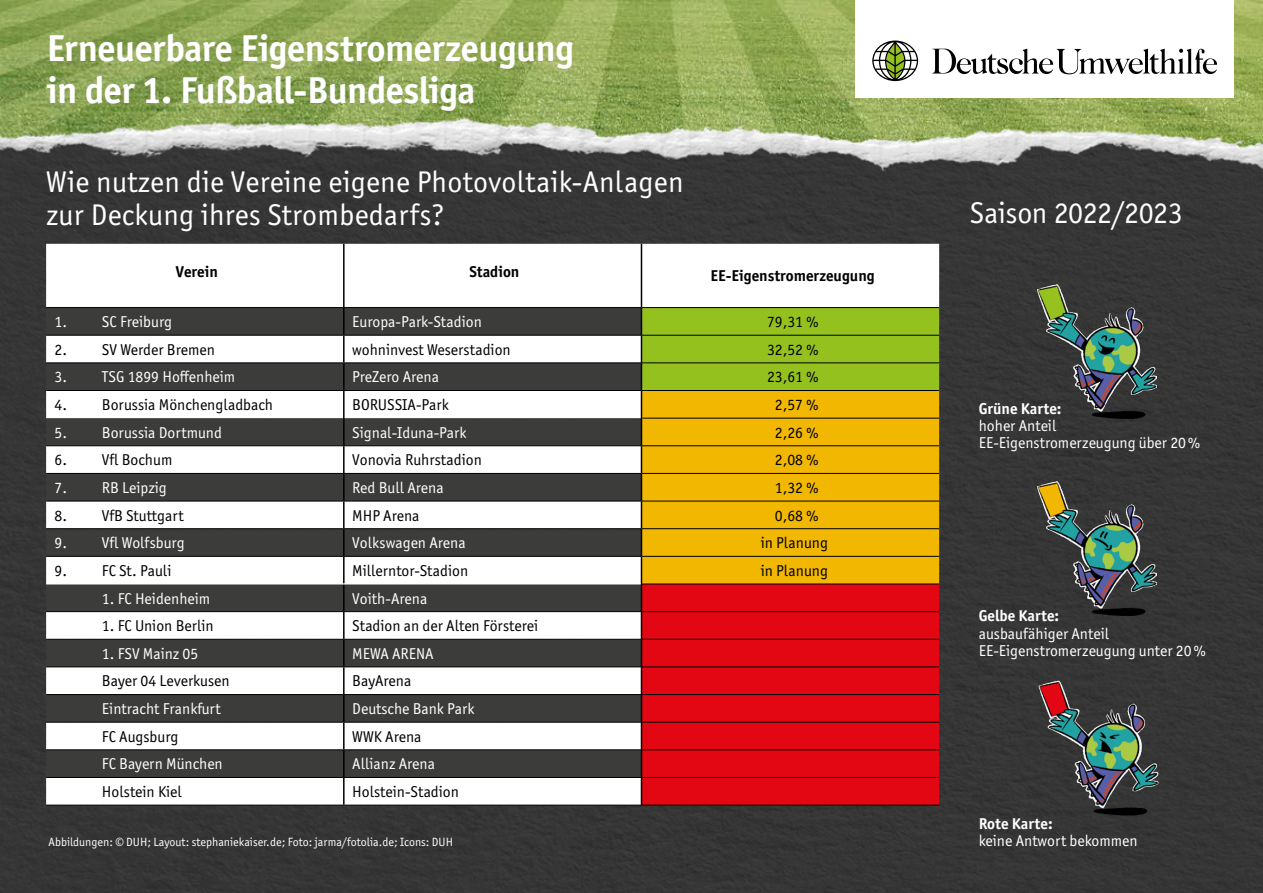
<style>
.page{position:relative;width:1263px;height:893px;background:#fff}
.page>*{position:absolute;margin:0;border:0;box-sizing:border-box;transform-origin:0 0}
.t1{font:700 37.5px/42px "Officina Sans ITC Pro";letter-spacing:-.015em;color:#fff}
.t2{font:30px/33px "Officina Sans ITC Pro";letter-spacing:.01em;color:#fff}
.t3{font:30px "Officina Sans ITC Pro";letter-spacing:-.015em;color:#fff}
.t4{font:15.75px/17.2px "Officina Sans ITC Pro";color:#fff}
.t5{font:15.75px "Officina Sans ITC Pro";color:#000}
.t6{font:700 15.75px "Officina Sans ITC Pro";color:#000}
.t7{font:700 15.75px "Officina Sans ITC Pro";color:#fff}
.t8{font:12px "Officina Sans ITC Pro";color:#fff}
</style>
<div class="page">
<img style="left:0;top:0;width:1263px;height:116px">
<img style="left:0;top:116px;width:1263px;height:777px">
<div style="left:855px;top:24px;width:379px;height:74px;background:#fff"></div>
<div style="left:855px;top:0;width:379px;height:35px;background:#fff"></div>
<svg style="left:932px;top:49px;width:285px;height:26px"></svg>
<svg style="left:872px;top:41px;width:46px;height:40px"></svg>
<img style="left:1038px;top:481px;width:119px;height:134px">
<img style="left:1038px;top:285px;width:119px;height:133px">
<img style="left:1038px;top:678px;width:125px;height:142px">
<svg style="left:46px;top:244px;width:893px;height:63px"></svg>
<div style="left:46px;top:308px;width:595px;height:27px;background:#3c3c3b"></div>
<svg style="left:46px;top:336px;width:595px;height:109px"></svg>
<svg style="left:46px;top:446px;width:595px;height:359px"></svg>
<hr style="left:343px;top:244px;width:2px;height:63px;background:#000">
<hr style="left:641px;top:244px;width:1px;height:63px;background:#000">
<hr style="left:343px;top:308px;width:2px;height:27px;background:#000">
<hr style="left:343px;top:336px;width:2px;height:26px;background:#000">
<hr style="left:343px;top:363px;width:2px;height:27px;background:#000">
<hr style="left:343px;top:391px;width:2px;height:27px;background:#000">
<hr style="left:343px;top:418px;width:2px;height:27px;background:#000">
<hr style="left:343px;top:446px;width:2px;height:27px;background:#000">
<hr style="left:343px;top:474px;width:2px;height:27px;background:#000">
<hr style="left:343px;top:501px;width:2px;height:27px;background:#000">
<hr style="left:343px;top:529px;width:2px;height:27px;background:#000">
<hr style="left:343px;top:557px;width:2px;height:27px;background:#000">
<hr style="left:343px;top:584px;width:2px;height:27px;background:#000">
<hr style="left:343px;top:612px;width:2px;height:27px;background:#000">
<hr style="left:343px;top:640px;width:2px;height:26px;background:#000">
<hr style="left:343px;top:667px;width:2px;height:27px;background:#000">
<hr style="left:343px;top:695px;width:2px;height:27px;background:#000">
<hr style="left:343px;top:723px;width:2px;height:26px;background:#000">
<hr style="left:343px;top:750px;width:2px;height:27px;background:#000">
<hr style="left:343px;top:778px;width:2px;height:27px;background:#000">
<svg style="left:641px;top:308px;width:298px;height:497px;background:#d8680d"></svg>
<hr style="left:46px;top:307px;width:298px;height:1px;background:#000">
<hr style="left:344px;top:307px;width:297px;height:1px;background:#000">
<hr style="left:641px;top:307px;width:298px;height:1px;background:#000">
<hr style="left:46px;top:335px;width:298px;height:1px;background:#000">
<hr style="left:344px;top:335px;width:297px;height:1px;background:#000">
<hr style="left:641px;top:335px;width:298px;height:1px;background:#000">
<hr style="left:46px;top:362px;width:298px;height:1px;background:#000">
<hr style="left:344px;top:362px;width:297px;height:1px;background:#000">
<hr style="left:641px;top:362px;width:298px;height:1px;background:#000">
<hr style="left:46px;top:390px;width:298px;height:1px;background:#000">
<hr style="left:344px;top:390px;width:297px;height:1px;background:#000">
<hr style="left:641px;top:390px;width:298px;height:1px;background:#000">
<hr style="left:642px;top:418px;width:297px;height:1px;background:#000">
<hr style="left:46px;top:445px;width:298px;height:1px;background:#000">
<hr style="left:344px;top:445px;width:297px;height:1px;background:#000">
<hr style="left:641px;top:445px;width:298px;height:1px;background:#000">
<hr style="left:46px;top:473px;width:298px;height:1px;background:#000">
<hr style="left:344px;top:473px;width:297px;height:1px;background:#000">
<hr style="left:641px;top:473px;width:298px;height:1px;background:#000">
<hr style="left:46px;top:501px;width:298px;height:1px;background:#000">
<hr style="left:344px;top:501px;width:297px;height:1px;background:#000">
<hr style="left:641px;top:501px;width:298px;height:1px;background:#000">
<hr style="left:46px;top:528px;width:298px;height:1px;background:#000">
<hr style="left:344px;top:528px;width:297px;height:1px;background:#000">
<hr style="left:641px;top:528px;width:298px;height:1px;background:#000">
<hr style="left:46px;top:556px;width:298px;height:1px;background:#000">
<hr style="left:344px;top:556px;width:297px;height:1px;background:#000">
<hr style="left:641px;top:556px;width:298px;height:1px;background:#000">
<hr style="left:642px;top:584px;width:297px;height:1px;background:#000">
<hr style="left:46px;top:611px;width:298px;height:1px;background:#000">
<hr style="left:344px;top:611px;width:297px;height:1px;background:#000">
<hr style="left:641px;top:611px;width:298px;height:1px;background:#000">
<hr style="left:46px;top:639px;width:298px;height:1px;background:#000">
<hr style="left:344px;top:639px;width:297px;height:1px;background:#000">
<hr style="left:641px;top:639px;width:298px;height:1px;background:#000">
<hr style="left:46px;top:666px;width:298px;height:1px;background:#000">
<hr style="left:344px;top:666px;width:297px;height:1px;background:#000">
<hr style="left:641px;top:666px;width:298px;height:1px;background:#000">
<hr style="left:46px;top:694px;width:298px;height:1px;background:#000">
<hr style="left:344px;top:694px;width:297px;height:1px;background:#000">
<hr style="left:641px;top:694px;width:298px;height:1px;background:#000">
<hr style="left:46px;top:722px;width:298px;height:1px;background:#000">
<hr style="left:344px;top:722px;width:297px;height:1px;background:#000">
<hr style="left:641px;top:722px;width:298px;height:1px;background:#000">
<hr style="left:46px;top:749px;width:298px;height:1px;background:#000">
<hr style="left:344px;top:749px;width:297px;height:1px;background:#000">
<hr style="left:641px;top:749px;width:298px;height:1px;background:#000">
<hr style="left:46px;top:777px;width:298px;height:1px;background:#000">
<hr style="left:344px;top:777px;width:297px;height:1px;background:#000">
<hr style="left:641px;top:777px;width:298px;height:1px;background:#000">
<hr style="left:46px;top:805px;width:298px;height:1px;background:#000">
<hr style="left:344px;top:805px;width:297px;height:1px;background:#000">
<hr style="left:641px;top:805px;width:298px;height:1px;background:#000">
<hr style="left:46px;top:584px;width:298px;height:1px;background:#fff">
<hr style="left:344px;top:584px;width:297px;height:1px;background:#fff">
<h1 class="t1" style="left:47px;top:27px;width:529px">Erneuerbare Eigenstromerzeugung in der 1. Fußball-Bundesliga</h1>
<h2 class="t2" style="left:46px;top:165px;width:639px">Wie nutzen die Vereine eigene Photovoltaik-Anlagen zur Deckung ihres Strombedarfs?</h2>
<p class="t6" style="left:176px;top:262px;width:43px">Verein</p>
<p class="t6" style="left:470px;top:262px;width:51px">Stadion</p>
<p class="t6" style="left:711px;top:266px;width:166px">EE-Eigenstromerzeugung</p>
<p class="t4" style="left:55px;top:313px;width:119px">1. SC Freiburg</p>
<p class="t4" style="left:352px;top:313px;width:131px">Europa-Park-Stadion</p>
<p class="t5" style="left:767px;top:312px;width:53px">79,31 %</p>
<p class="t5" style="left:55px;top:340px;width:162px">2. SV Werder Bremen</p>
<p class="t5" style="left:352px;top:340px;width:160px">wohninvest Weserstadion</p>
<p class="t5" style="left:767px;top:340px;width:53px">32,52 %</p>
<p class="t4" style="left:55px;top:368px;width:182px">3. TSG 1899 Hoffenheim</p>
<p class="t4" style="left:352px;top:368px;width:88px">PreZero Arena</p>
<p class="t5" style="left:767px;top:368px;width:53px">23,61 %</p>
<p class="t5" style="left:55px;top:395px;width:220px">4. Borussia Mönchengladbach</p>
<p class="t5" style="left:352px;top:395px;width:98px">BORUSSIA-Park</p>
<p class="t5" style="left:775px;top:395px;width:45px">2,57 %</p>
<p class="t4" style="left:55px;top:424px;width:169px">5. Borussia Dortmund</p>
<p class="t4" style="left:352px;top:424px;width:116px">Signal-Iduna-Park</p>
<p class="t5" style="left:775px;top:423px;width:45px">2,26 %</p>
<p class="t5" style="left:55px;top:451px;width:119px">6. Vfl Bochum</p>
<p class="t5" style="left:352px;top:451px;width:131px">Vonovia Ruhrstadion</p>
<p class="t5" style="left:775px;top:451px;width:45px">2,08 %</p>
<p class="t4" style="left:55px;top:479px;width:114px">7. RB Leipzig</p>
<p class="t4" style="left:352px;top:479px;width:93px">Red Bull Arena</p>
<p class="t5" style="left:775px;top:478px;width:45px">1,32 %</p>
<p class="t5" style="left:55px;top:506px;width:130px">8. VfB Stuttgart</p>
<p class="t5" style="left:352px;top:506px;width:69px">MHP Arena</p>
<p class="t5" style="left:775px;top:506px;width:45px">0,68 %</p>
<p class="t4" style="left:55px;top:534px;width:132px">9. Vfl Wolfsburg</p>
<p class="t4" style="left:352px;top:534px;width:115px">Volkswagen Arena</p>
<p class="t5" style="left:761px;top:534px;width:69px">in Planung</p>
<p class="t5" style="left:55px;top:561px;width:118px">9. FC St. Pauli</p>
<p class="t5" style="left:352px;top:561px;width:117px">Millerntor-Stadion</p>
<p class="t5" style="left:761px;top:561px;width:69px">in Planung</p>
<p class="t4" style="left:102px;top:589px;width:110px">1. FC Heidenheim</p>
<p class="t4" style="left:352px;top:589px;width:77px">Voith-Arena</p>
<p class="t5" style="left:102px;top:617px;width:113px">1. FC Union Berlin</p>
<p class="t5" style="left:352px;top:617px;width:187px">Stadion an der Alten Försterei</p>
<p class="t4" style="left:102px;top:645px;width:98px">1. FSV Mainz 05</p>
<p class="t4" style="left:352px;top:645px;width:83px">MEWA ARENA</p>
<p class="t5" style="left:102px;top:672px;width:129px">Bayer 04 Leverkusen</p>
<p class="t5" style="left:352px;top:672px;width:61px">BayArena</p>
<p class="t4" style="left:102px;top:700px;width:120px">Eintracht Frankfurt</p>
<p class="t4" style="left:352px;top:700px;width:124px">Deutsche Bank Park</p>
<p class="t5" style="left:102px;top:727px;width:78px">FC Augsburg</p>
<p class="t5" style="left:352px;top:727px;width:71px">WWK Arena</p>
<p class="t4" style="left:102px;top:755px;width:122px">FC Bayern München</p>
<p class="t4" style="left:352px;top:755px;width:84px">Allianz Arena</p>
<p class="t5" style="left:102px;top:782px;width:81px">Holstein Kiel</p>
<p class="t5" style="left:352px;top:782px;width:108px">Holstein-Stadion</p>
<p class="t8" style="left:49px;top:835px;width:406px">Abbildungen: © DUH; Layout: stephaniekaiser.de; Foto: jarma/fotolia.de; Icons: DUH</p>
<h2 class="t3" style="left:970px;top:195px;width:215px">Saison 2022/2023</h2>
<p class="t7" style="left:979px;top:398px;width:84px">Grüne Karte:</p>
<p class="t4" style="left:979px;top:417px;width:223px">hoher Anteil<br>EE-Eigenstromerzeugung über 20%</p>
<p class="t7" style="left:979px;top:606px;width:82px">Gelbe Karte:</p>
<p class="t4" style="left:979px;top:624px;width:228px">ausbaufähiger Anteil<br>EE-Eigenstromerzeugung unter 20%</p>
<p class="t7" style="left:979px;top:814px;width:75px">Rote Karte:</p>
<p class="t4" style="left:979px;top:832px;width:160px">keine Antwort bekommen</p>
</div>
